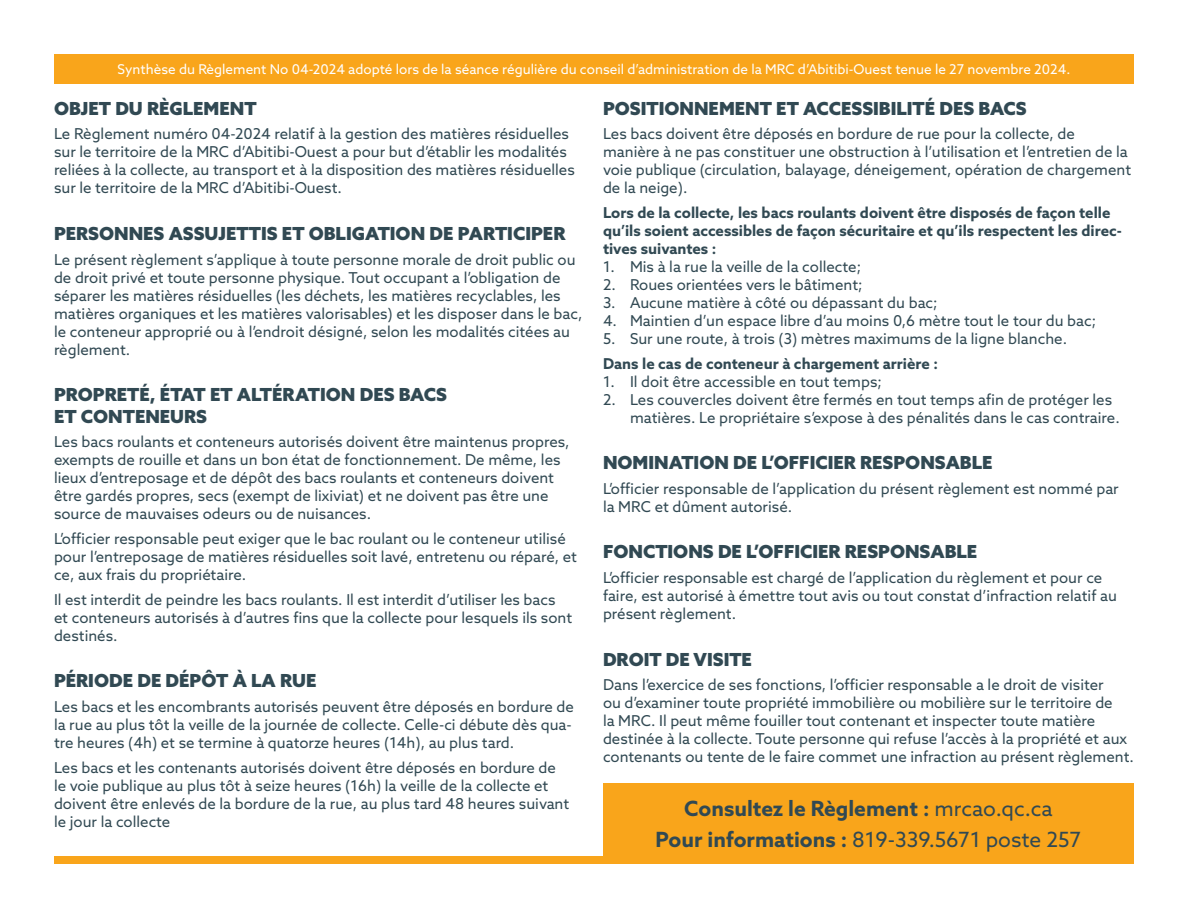
<style>
.page{position:relative;width:1188px;height:918px;background:#fff}
.page>*{position:absolute;margin:0;border:0;box-sizing:border-box;transform-origin:0 0}
.t1{font:700 21px/30.8px "Azo Sans";color:#314953;text-align:center}
.t2{font:900 18px/21.6px "Azo Sans";color:#314953}
.t3{font:15px/18px "Azo Sans";color:#314953}
.t4{font:700 15px/18px "Azo Sans";color:#314953}
.t5{font:13.5px "Azo Sans";color:#fff}
.s1{font-weight:400}
</style>
<div class="page">
<div style="left:54px;top:54px;width:1080px;height:29px;background:#f9a51b"></div>
<div style="left:54px;top:856px;width:1080px;height:8px;background:#f9a51b"></div>
<div style="left:603px;top:783px;width:531px;height:81px;background:#f9a51b"></div>
<p class="t5" style="left:118px;top:60px;width:954px">Synthèse du Règlement No 04-2024 adopté lors de la séance régulière du conseil d’administration de la MRC d’Abitibi-Ouest tenue le 27 novembre 2024.</p>
<p class="t2" style="left:54px;top:97px;width:204px">OBJET DU RÈGLEMENT</p>
<p class="t3" style="left:54px;top:125px;width:522px">Le Règlement numéro 04-2024 relatif à la gestion des matières résiduelles sur le territoire de la MRC d’Abitibi-Ouest a pour but d’établir les modalités reliées à la collecte, au transport et à la disposition des matières résiduelles sur le territoire de la MRC d’Abitibi-Ouest.</p>
<p class="t2" style="left:54px;top:222px;width:513px">PERSONNES ASSUJETTIS ET OBLIGATION DE PARTICIPER</p>
<p class="t3" style="left:54px;top:250px;width:530px">Le présent règlement s’applique à toute personne morale de droit public ou de droit privé et toute personne physique. Tout occupant a l’obligation de séparer les matières résiduelles (les déchets, les matières recyclables, les matières organiques et les matières valorisables) et les disposer dans le bac, le conteneur approprié ou à l’endroit désigné, selon les modalités citées au règlement.</p>
<p class="t2" style="left:54px;top:383px;width:394px">PROPRETÉ, ÉTAT ET ALTÉRATION DES BACS<br>ET CONTENEURS</p>
<p class="t3" style="left:54px;top:433px;width:517px">Les bacs roulants et conteneurs autorisés doivent être maintenus propres, exempts de rouille et dans un bon état de fonctionnement. De même, les lieux d’entreposage et de dépôt des bacs roulants et conteneurs doivent être gardés propres, secs (exempt de lixiviat) et ne doivent pas être une source de mauvaises odeurs ou de nuisances.</p>
<p class="t3" style="left:54px;top:529px;width:525px">L’officier responsable peut exiger que le bac roulant ou le conteneur utilisé pour l’entreposage de matières résiduelles soit lavé, entretenu ou réparé, et ce, aux frais du propriétaire.</p>
<p class="t3" style="left:54px;top:590px;width:520px">Il est interdit de peindre les bacs roulants. Il est interdit d’utiliser les bacs et conteneurs autorisés à d’autres fins que la collecte pour lesquels ils sont destinés.</p>
<p class="t2" style="left:54px;top:670px;width:264px">PÉRIODE DE DÉPÔT À LA RUE</p>
<p class="t3" style="left:54px;top:697px;width:521px">Les bacs et les encombrants autorisés peuvent être déposés en bordure de la rue au plus tôt la veille de la journée de collecte. Celle-ci débute dès qua&shy;tre heures (4h) et se termine à quatorze heures (14h), au plus tard.</p>
<p class="t3" style="left:54px;top:758px;width:517px">Les bacs et les contenants autorisés doivent être déposés en bordure de le voie publique au plus tôt à seize heures (16h) la veille de la collecte et doivent être enlevés de la bordure de la rue, au plus tard 48 heures suivant le jour la collecte</p>
<p class="t2" style="left:603px;top:97px;width:425px">POSITIONNEMENT ET ACCESSIBILITÉ DES BACS</p>
<p class="t3" style="left:603px;top:125px;width:530px">Les bacs doivent être déposés en bordure de rue pour la collecte, de manière à ne pas constituer une obstruction à l’utilisation et l’entretien de la voie publique (circulation, balayage, déneigement, opération de chargement de la neige).</p>
<p class="t4" style="left:603px;top:204px;width:520px">Lors de la collecte, les bacs roulants doivent être disposés de façon telle qu’ils soient accessibles de façon sécuritaire et qu’ils respectent les direc&shy;tives suivantes :</p>
<p class="t3" style="left:603px;top:258px;width:260px">1. Mis à la rue la veille de la collecte;</p>
<p class="t3" style="left:603px;top:276px;width:261px">2. Roues orientées vers le bâtiment;</p>
<p class="t3" style="left:603px;top:294px;width:336px">3. Aucune matière à côté ou dépassant du bac;</p>
<p class="t3" style="left:603px;top:312px;width:495px">4. Maintien d’un espace libre d’au moins 0,6 mètre tout le tour du bac;</p>
<p class="t3" style="left:603px;top:330px;width:466px">5. Sur une route, à trois (3) mètres maximums de la ligne blanche.</p>
<p class="t4" style="left:603px;top:354px;width:337px">Dans le cas de conteneur à chargement arrière :</p>
<p class="t3" style="left:603px;top:372px;width:280px">1. Il doit être accessible en tout temps;</p>
<p class="t3" style="left:630px;top:390px;width:491px;text-indent:-27px">2. Les couvercles doivent être fermés en tout temps afin de protéger les matières. Le propriétaire s’expose à des pénalités dans le cas contraire.</p>
<p class="t2" style="left:603px;top:452px;width:391px">NOMINATION DE L’OFFICIER RESPONSABLE</p>
<p class="t3" style="left:603px;top:480px;width:517px">L’officier responsable de l’application du présent règlement est nommé par la MRC et dûment autorisé.</p>
<p class="t2" style="left:603px;top:541px;width:376px">FONCTIONS DE L’OFFICIER RESPONSABLE</p>
<p class="t3" style="left:603px;top:569px;width:516px">L’officier responsable est chargé de l’application du règlement et pour ce faire, est autorisé à émettre tout avis ou tout constat d’infraction relatif au présent règlement.</p>
<p class="t2" style="left:603px;top:648px;width:151px">DROIT DE VISITE</p>
<p class="t3" style="left:603px;top:676px;width:533px">Dans l’exercice de ses fonctions, l’officier responsable a le droit de visiter<br>ou d’examiner toute propriété immobilière ou mobilière sur le territoire de<br>la MRC. Il peut même fouiller tout contenant et inspecter toute matière destinée à la collecte. Toute personne qui refuse l’accès à la propriété et aux contenants ou tente de le faire commet une infraction au présent règlement.</p>
<h1 class="t1" style="left:656px;top:793px;width:427px">Consultez le Règlement : <span class="s1">mrcao.qc.ca<br></span>Pour informations : <span class="s1">819-339.5671 poste 257</span></h1>
</div>
